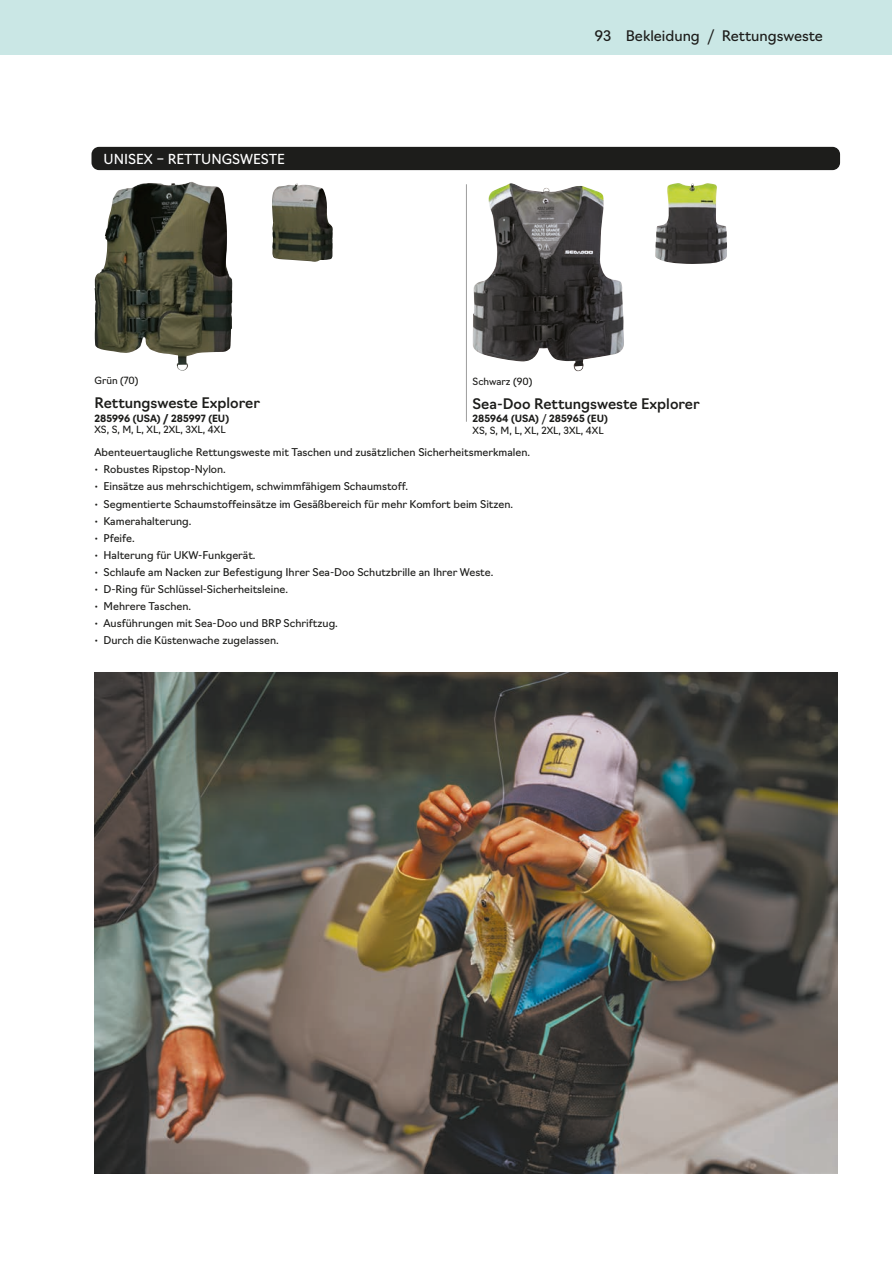
<style>
.page{position:relative;width:893px;height:1263px;background:#fff}
.page>*{position:absolute;margin:0;border:0;box-sizing:border-box;transform-origin:0 0}
.TAB-PROD-NAME{font:500 14.25px "Navigo";color:#1d1d1b}
.FOLIO-LEFT{font:14.25px "Navigo";color:#1d1d1b}
.SUB-SECTION{font:13.5px "Navigo";color:#fff}
.TAB-PROD-DESCRIPTION{font:10.5px "Navigo";color:#1d1d1b}
.TAB-PROD-SKU-APPAREL{font:9.75px/11.2px "Navigo";color:#1d1d1b}
.TAB-PROD-PLATFORM{font:9.75px "Navigo";color:#1d1d1b}
.s1{font-weight:700}
.s2{font-weight:300}
</style>
<div class="page">
<img style="left:94px;top:673px;width:743px;height:500px">
<div style="left:92px;top:147px;width:748px;height:23px;background:#1d1d1b;border-radius:8px"></div>
<img style="left:655px;top:183px;width:72px;height:81px">
<img style="left:472px;top:183px;width:152px;height:188px">
<img style="left:272px;top:183px;width:61px;height:79px">
<img style="left:94px;top:182px;width:138px;height:189px">
<hr style="left:466px;top:184px;width:1px;height:238px;background:#9d9d9d">
<div style="left:0;top:0;width:891px;height:55px;background:#cae7e5"></div>
<p class="SUB-SECTION" style="left:104px;top:148px;width:183px">UNISEX – RETTUNGSWESTE</p>
<p class="TAB-PROD-PLATFORM" style="left:94px;top:373px;width:45px">Grün (70)</p>
<p class="TAB-PROD-NAME" style="left:94px;top:392px;width:167px">Rettungsweste Explorer</p>
<p class="TAB-PROD-SKU-APPAREL" style="left:94px;top:412px;width:136px"><span class="s1">285996 (USA) / 285997 (EU)<br></span>XS, S, M, L, XL, 2XL, 3XL, 4XL</p>
<p class="FOLIO-LEFT" style="left:595px;top:25px;width:230px">93 Bekleidung <span class="s2">/</span> Rettungsweste</p>
<p class="TAB-PROD-PLATFORM" style="left:472px;top:374px;width:61px">Schwarz (90)</p>
<p class="TAB-PROD-NAME" style="left:472px;top:393px;width:229px">Sea‑Doo Rettungsweste Explorer</p>
<p class="TAB-PROD-SKU-APPAREL" style="left:472px;top:412px;width:137px"><span class="s1">285964 (USA)</span> / <span class="s1">285965 (EU)<br></span>XS, S, M, L, XL, 2XL, 3XL, 4XL</p>
<p class="TAB-PROD-DESCRIPTION" style="left:94px;top:444px;width:437px">Abenteuertaugliche Rettungsweste mit Taschen und zusätzlichen Sicherheitsmerkmalen.</p>
<p class="TAB-PROD-DESCRIPTION" style="left:94px;top:461px;width:133px">• Robustes Ripstop-Nylon.</p>
<p class="TAB-PROD-DESCRIPTION" style="left:94px;top:478px;width:315px">• Einsätze aus mehrschichtigem, schwimmfähigem Schaumstoff.</p>
<p class="TAB-PROD-DESCRIPTION" style="left:94px;top:495px;width:420px">• Segmentierte Schaumstoffeinsätze im Gesäßbereich für mehr Komfort beim Sitzen.</p>
<p class="TAB-PROD-DESCRIPTION" style="left:94px;top:512px;width:99px">• Kamerahalterung.</p>
<p class="TAB-PROD-DESCRIPTION" style="left:94px;top:530px;width:42px">• Pfeife.</p>
<p class="TAB-PROD-DESCRIPTION" style="left:94px;top:547px;width:163px">• Halterung für UKW-Funkgerät.</p>
<p class="TAB-PROD-DESCRIPTION" style="left:94px;top:564px;width:400px">• Schlaufe am Nacken zur Befestigung Ihrer Sea‑Doo Schutzbrille an Ihrer Weste.</p>
<p class="TAB-PROD-DESCRIPTION" style="left:94px;top:581px;width:195px">• D-Ring für Schlüssel-Sicherheitsleine.</p>
<p class="TAB-PROD-DESCRIPTION" style="left:94px;top:598px;width:98px">• Mehrere Taschen.</p>
<p class="TAB-PROD-DESCRIPTION" style="left:94px;top:615px;width:245px">• Ausführungen mit Sea-Doo und BRP Schriftzug.</p>
<p class="TAB-PROD-DESCRIPTION" style="left:94px;top:632px;width:186px">• Durch die Küstenwache zugelassen.</p>
</div>
